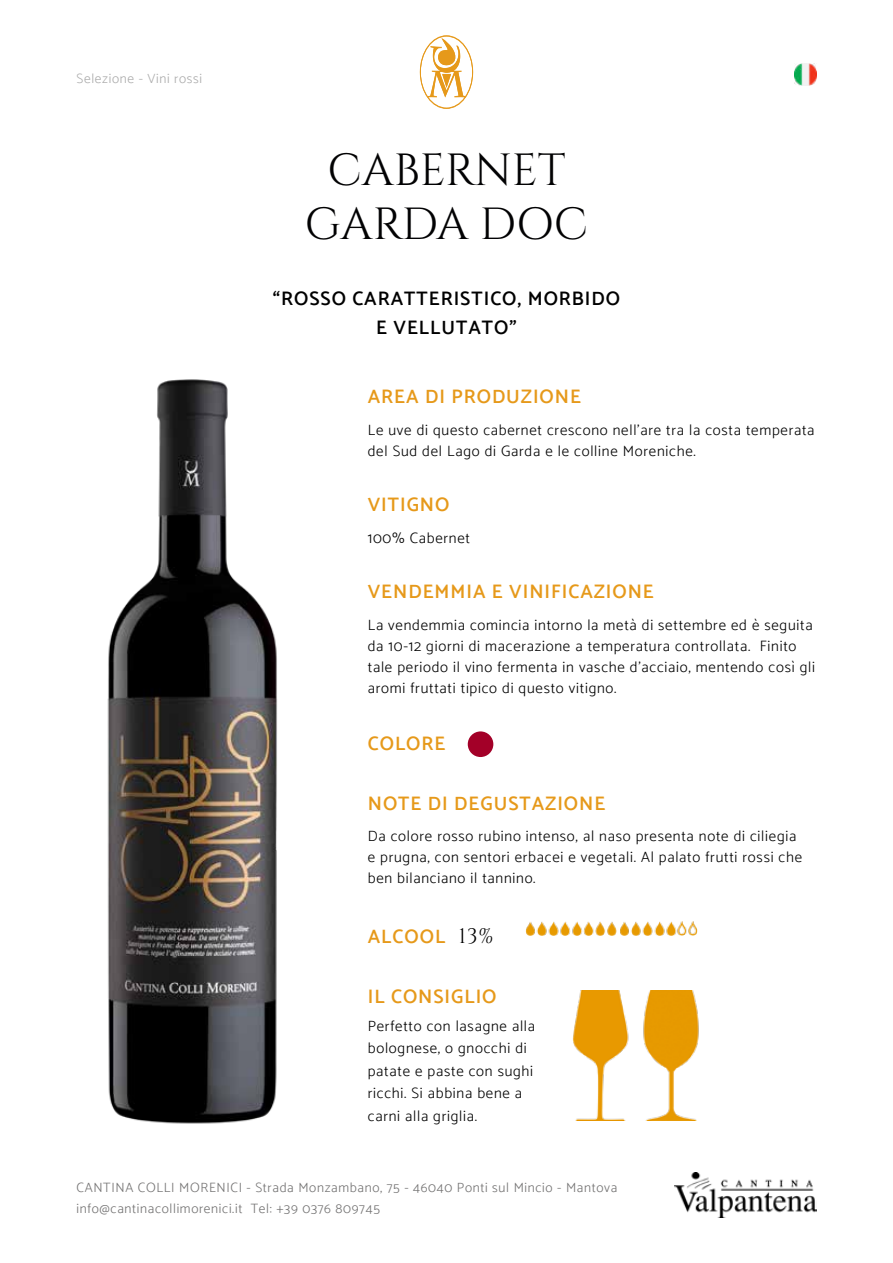
<style>
.page{position:relative;width:893px;height:1263px;background:#fff}
.page>*{position:absolute;margin:0;border:0;box-sizing:border-box;transform-origin:0 0}
.t1{font:45px/54px "Cinzel";letter-spacing:-.005em;color:#020203;text-align:center}
.t2{font:600 19.5px "Catamaran";letter-spacing:.05em;color:#e6991a}
.t3{font:600 19.5px/28.5px "Catamaran";letter-spacing:.05em;color:#000;text-align:center}
.t4{font:300 15px/21px "Catamaran";letter-spacing:.05em;color:#000}
.t5{font:300 13.5px/21px "Catamaran";letter-spacing:.05em;color:#737272}
.t6{font:300 13.5px "Catamaran";letter-spacing:.05em;color:#ababab}
.s1{font-family:"Cinzel";font-weight:400;font-size:21px;color:#000}
</style>
<div class="page">
<img style="left:795px;top:64px;width:21px;height:21px">
<img style="left:675px;top:1173px;width:141px;height:44px">
<img style="left:572px;top:990px;width:127px;height:130px">
<img style="left:525px;top:922px;width:172px;height:14px">
<svg style="left:420px;top:35px;width:53px;height:74px"></svg>
<img style="left:107px;top:379px;width:170px;height:745px">
<div style="left:468px;top:731px;width:25px;height:26px;background:#a30028;border-radius:50%"></div>
<p class="t6" style="left:77px;top:70px;width:127px">Selezione - Vini rossi</p>
<h1 class="t1" style="left:305px;top:144px;width:285px">CABERNET<br>GARDA DOC</h1>
<h2 class="t3" style="left:273px;top:284px;width:349px">“ROSSO CARATTERISTICO, MORBIDO<br>E VELLUTATO”</h2>
<h2 class="t2" style="left:368px;top:385px;width:215px">AREA DI PRODUZIONE</h2>
<p class="t4" style="left:368px;top:419px;width:448px">Le uve di questo cabernet crescono nell’are tra la costa temperata del Sud del Lago di Garda e le colline Moreniche.</p>
<h2 class="t2" style="left:368px;top:493px;width:83px">VITIGNO</h2>
<p class="t4" style="left:368px;top:527px;width:104px">100% Cabernet</p>
<h2 class="t2" style="left:368px;top:580px;width:288px">VENDEMMIA E VINIFICAZIONE</h2>
<p class="t4" style="left:368px;top:614px;width:449px">La vendemmia comincia intorno la metà di settembre ed è seguita da 10-12 giorni di macerazione a temperatura controllata. Finito tale periodo il vino fermenta in vasche d’acciaio, mentendo così gli aromi fruttati tipico di questo vitigno.</p>
<h2 class="t2" style="left:368px;top:731px;width:79px">COLORE</h2>
<h2 class="t2" style="left:368px;top:791px;width:239px">NOTE DI DEGUSTAZIONE</h2>
<p class="t4" style="left:368px;top:825px;width:436px">Da colore rosso rubino intenso, al naso presenta note di ciliegia e prugna, con sentori erbacei e vegetali. Al palato frutti rossi che ben bilanciano il tannino.</p>
<h2 class="t2" style="left:368px;top:925px;width:127px">ALCOOL <span class="s1">13%</span></h2>
<h2 class="t2" style="left:368px;top:985px;width:130px">IL CONSIGLIO</h2>
<p class="t4" style="left:368px;top:1014px;width:169px;line-height:22.5px">Perfetto con lasagne alla bolognese, o gnocchi di patate e paste con sughi ricchi. Si abbina bene a carni alla griglia.</p>
<p class="t5" style="left:77px;top:1176px;width:542px">CANTINA COLLI MORENICI - Strada Monzambano, 75 - 46040 Ponti sul Mincio - Mantova info@cantinacollimorenici.it Tel: +39 0376 809745</p>
</div>
